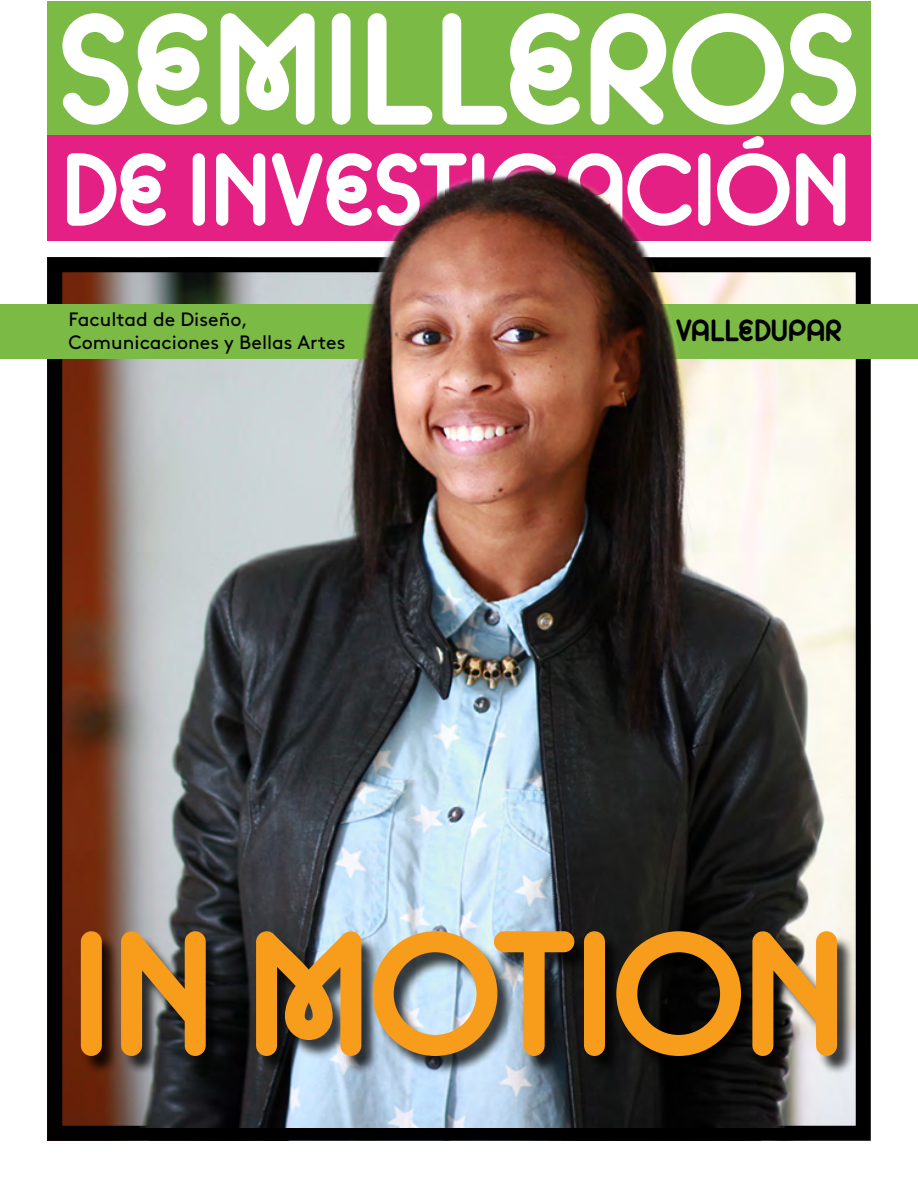
<style>
.page{position:relative;width:918px;height:1188px;background:#fff}
.page>*{position:absolute;margin:0;border:0;box-sizing:border-box;transform-origin:0 0}
.t1{font:174.9px "Areandina Voz";color:#f89c1b}
.t2{font:156.3px "Areandina Voz";color:#fff}
.t3{font:101.7px "Areandina Voz";color:#fff}
.t4{font:30.45px "Areandina Voz";color:#000}
.t5{font:19.35px "Brown Std";color:#000}
</style>
<div class="page">
<img style="left:63px;top:273px;width:792px;height:852px">
<div style="left:47px;top:257px;width:824px;height:884px;border:15px solid #000"></div>
<div style="left:47px;top:1px;width:824px;height:239px;background:#7cba46"></div>
<div style="left:47px;top:135px;width:824px;height:105px;background:#e42084"></div>
<div style="left:1px;top:304px;width:917px;height:55px;background:#7cba46"></div>
<img style="left:135px;top:167px;width:714px;height:961px">
<div style="left:82px;top:934px;width:773px;height:141px;background:#000;opacity:.75"></div>
<p class="t2" style="left:58px;top:-14px;width:805px">SEMILLEROS</p>
<p class="t3" style="left:61px;top:136px;width:791px">DE INVESTIGACIÓN</p>
<p class="t5" style="left:69px;top:308px;width:181px">Facultad de Diseño,</p>
<p class="t5" style="left:69px;top:331px;width:278px">Comunicaciones y Bellas Artes</p>
<p class="t4" style="left:676px;top:314px;width:167px">VALLEDUPAR</p>
<p class="t1" style="left:71px;top:901px;width:777px">IN MOTION</p>
</div>
